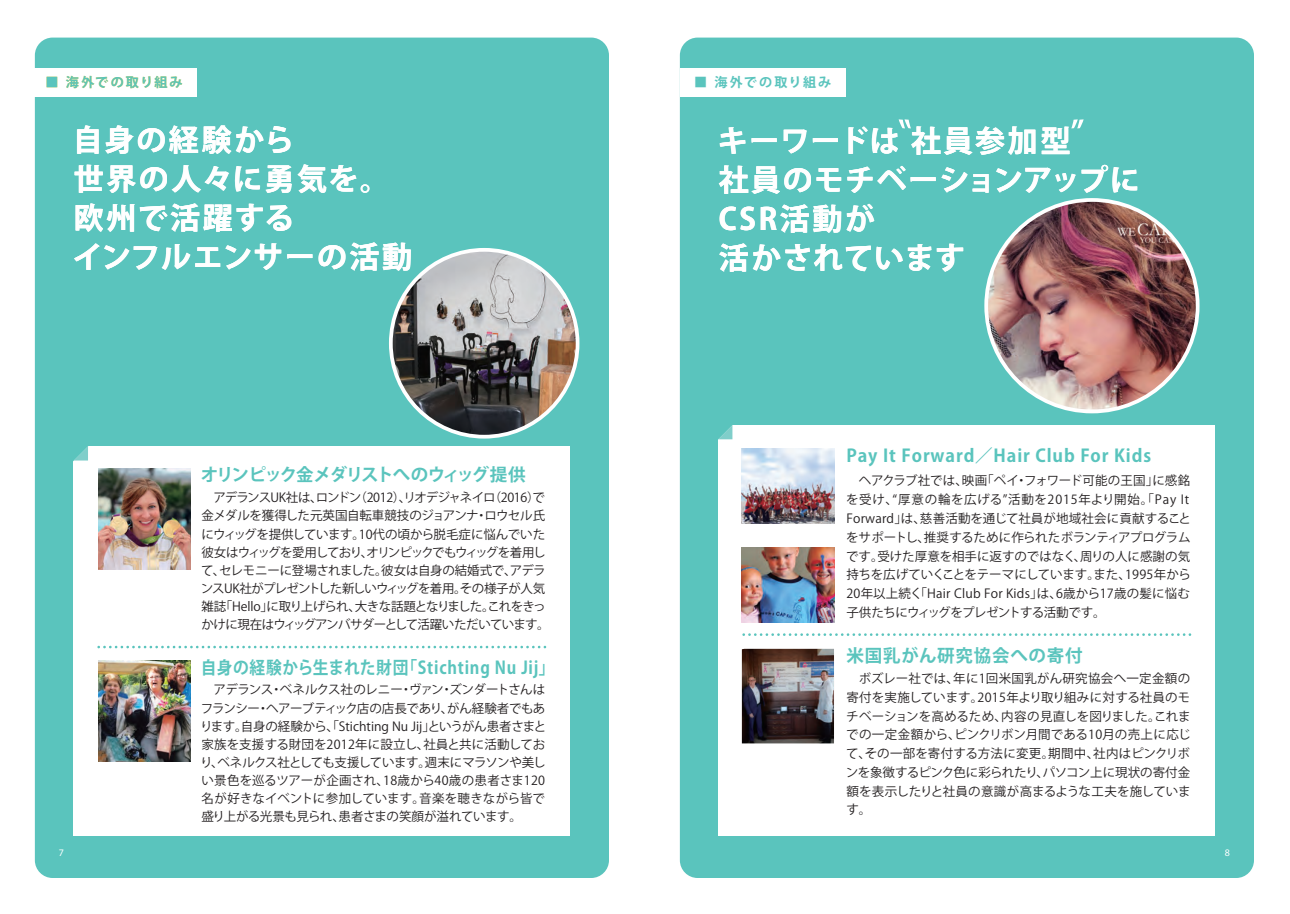
<style>
.page{position:relative;width:1290px;height:914px;background:#fff}
.page>*{position:absolute;margin:0;border:0;box-sizing:border-box;transform-origin:0 0}
.t1{font:700 30px/38.8px "Koz Go Pro";letter-spacing:.05em;color:#fff}
.t2{font:700 17.5px "Koz Go Pro";letter-spacing:.05em;color:#5ac4bd}
.t3{font:700 17.5px "Koz Go Pro";letter-spacing:.05em;color:#5ac4bd;scale:.9 1}
.t4{font:700 17.5px "Koz Go Pro";letter-spacing:-.08em;color:#5ac4bd}
.t5{font:700 13.12px "Koz Go Pro";letter-spacing:.15em;color:#5ac4bd}
.t6{font:12.5px/18.1px "Koz Go Pro";letter-spacing:-.025em;color:#231f20;text-align:justify}
.t7{font:12.5px/18.1px "Koz Go Pro";letter-spacing:-.045em;color:#231f20}
.t8{font:12.5px/18.8px "Koz Go Pro";letter-spacing:.005em;color:#231f20}
.t9{font:10px "Myriad Pro";color:#fff}
</style>
<div class="page">
<div style="left:35px;top:38px;width:574px;height:839px;background:#5ac4bd;border-radius:18px"></div>
<div style="left:680px;top:38px;width:574px;height:839px;background:#5ac4bd;border-radius:18px"></div>
<div style="left:74px;top:446px;width:496px;height:389px;background:#fff"></div>
<svg style="left:73px;top:446px;width:16px;height:17px"></svg>
<div style="left:718px;top:425px;width:496px;height:410px;background:#fff"></div>
<svg style="left:718px;top:425px;width:15px;height:15px"></svg>
<svg style="left:99px;top:645px;width:446px;height:3px"></svg>
<svg style="left:744px;top:633px;width:446px;height:2px"></svg>
<div style="left:31px;top:68px;width:166px;height:28px;background:#fff"></div>
<div style="left:680px;top:68px;width:165px;height:28px;background:#fff"></div>
<img style="left:391px;top:250px;width:186px;height:186px;border-radius:93px">
<div style="left:389px;top:248px;width:190px;height:190px;border:4px solid #fff;border-radius:50%"></div>
<img style="left:99px;top:468px;width:92px;height:101px">
<img style="left:99px;top:660px;width:92px;height:101px">
<img style="left:986px;top:200px;width:211px;height:211px;border-radius:106px">
<img style="left:742px;top:648px;width:92px;height:95px">
<img style="left:742px;top:449px;width:92px;height:74px">
<img style="left:742px;top:547px;width:92px;height:75px">
<svg style="left:1071px;top:119px;width:12px;height:9px"></svg>
<svg style="left:898px;top:119px;width:13px;height:9px"></svg>
<p class="t5" style="left:45px;top:74px;width:139px">■ 海外での取り組み</p>
<p class="t5" style="left:694px;top:74px;width:139px">■ 海外での取り組み</p>
<h1 class="t1" style="left:73px;top:123px;width:341px">自身の経験から<br>世界の人々に勇気を。欧州で活躍する<br>インフルエンサーの活動</h1>
<h1 class="t1" style="left:718px;top:124px;width:423px">キーワードは 社員参加型<br>社員のモチベーションアップに<br>CSR活動が<br>活かされています</h1>
<p class="t9" style="left:59px;top:846px;width:7px">7</p>
<h2 class="t4" style="left:201px;top:462px;width:326px">オリンピック金メダリストへのウィッグ提供</h2>
<p class="t7" style="left:201px;top:489px;width:350px;text-indent:13px">アデランスUK社は、ロンドン（2012）、リオデジャネイロ（2016）で金メダルを獲得した元英国自転車競技のジョアンナ・ロウセル氏にウィッグを提供しています。10代の頃から脱毛症に悩んでいた彼女はウィッグを愛用しており、オリンピックでもウィッグを着用して、セレモニーに登場されました。彼女は自身の結婚式で、アデランスUK社がプレゼントした新しいウィッグを着用。その様子が人気雑誌「Hello」に取り上げられ、大きな話題となりました。これをきっかけに現在はウィッグアンバサダーとして活躍いただいています。</p>
<h2 class="t3" style="left:201px;top:656px;width:394px">自身の経験から生まれた財団「Stichting Nu Jij」</h2>
<p class="t6" style="left:200px;top:681px;width:348px;text-indent:13px">アデランス・ベネルクス社のレニー・ヴァン・ズンダートさんはフランシー・ヘアーブティック店の店長であり、がん経験者でもあります。自身の経験から、「Stichting Nu Jij」というがん患者さまと家族を支援する財団を2012年に設立し、社員と共に活動しており、ベネルクス社としても支援しています。週末にマラソンや美しい景色を巡るツアーが企画され、18歳から40歳の患者さま120名が好きなイベントに参加しています。音楽を聴きながら皆で盛り上がる光景も見られ、患者さまの笑顔が溢れています。</p>
<h2 class="t2" style="left:846px;top:444px;width:306px">Pay It Forward／Hair Club For Kids</h2>
<p class="t8" style="left:846px;top:471px;width:346px;text-indent:13px">ヘアクラブ社では、映画「ペイ・フォワード可能の王国」に感銘を受け、“厚意の輪を広げる”活動を2015年より開始。「Pay It Forward」は、慈善活動を通じて社員が地域社会に貢献することをサポートし、推奨するために作られたボランティアプログラムです。受けた厚意を相手に返すのではなく、周りの人に感謝の気持ちを広げていくことをテーマにしています。また、1995年から20年以上続く「Hair Club For Kids」は、6歳から17歳の髪に悩む子供たちにウィッグをプレゼントする活動です。</p>
<h2 class="t2" style="left:846px;top:644px;width:238px">米国乳がん研究協会への寄付</h2>
<p class="t6" style="left:846px;top:669px;width:346px;line-height:18.8px;text-indent:13px">ボズレー社では、年に1回米国乳がん研究協会へ一定金額の寄付を実施しています。2015年より取り組みに対する社員のモチベーションを高めるため、内容の見直しを図りました。これまでの一定金額から、ピンクリボン月間である10月の売上に応じて、その一部を寄付する方法に変更。期間中、社内はピンクリボンを象徴するピンク色に彩られたり、パソコン上に現状の寄付金額を表示したりと社員の意識が高まるような工夫を施しています。</p>
<p class="t9" style="left:1225px;top:846px;width:7px">8</p>
</div>
